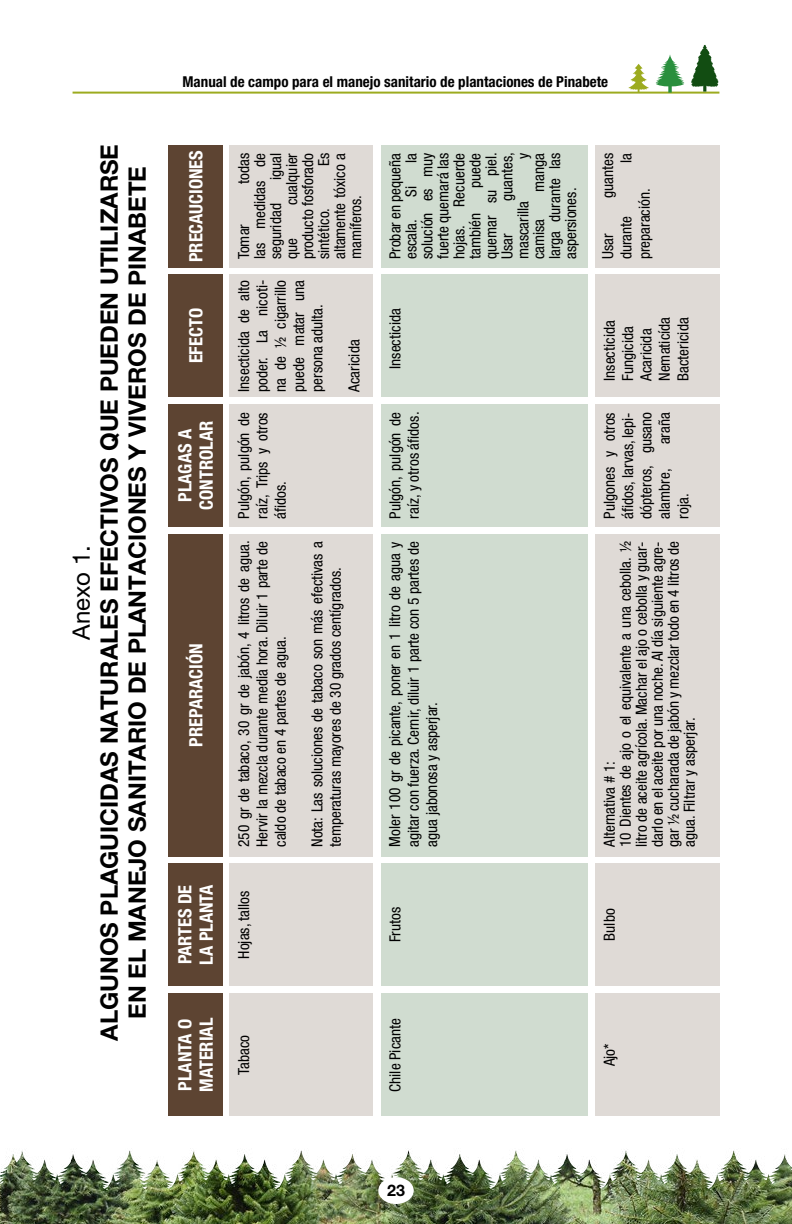
<style>
.page{position:relative;width:792px;height:1224px;background:#fff}
.page>*{position:absolute;margin:0;border:0;box-sizing:border-box;transform-origin:0 0}
.t1{font:700 24px/28px "Helvetica Neue LT Pro";color:#000;text-align:center}
.t2{font:24px "Helvetica Neue LT Pro";color:#000}
.t3{font:700 condensed 18.4px/21.4px "Helvetica Neue LT Pro";color:#fff}
.t4{font:700 16px "Helvetica Neue LT Pro";color:#000}
.t5{font:condensed 15.4px/16px "Helvetica Neue LT Pro";color:#000;text-align:justify}
.t6{font:700 condensed 15px "Helvetica Neue LT Pro";color:#000}
</style>
<div class="page">
<img style="left:0;top:1149px;width:792px;height:75px">
<hr style="left:73px;top:92px;width:646px;height:2px;background:#9cab1f">
<svg style="left:628px;top:64px;width:21px;height:28px"></svg>
<svg style="left:656px;top:55px;width:28px;height:38px"></svg>
<svg style="left:690px;top:45px;width:29px;height:47px"></svg>
<div style="left:378px;top:1177px;width:36px;height:27px;background:#fff;border-radius:50%"></div>
<div style="left:229px;top:993px;width:144px;height:123px;background:#dfdad6"></div>
<div style="left:381px;top:993px;width:207px;height:123px;background:#d0dcd0"></div>
<div style="left:595px;top:993px;width:125px;height:123px;background:#dfdad6"></div>
<div style="left:229px;top:863px;width:144px;height:123px;background:#dfdad6"></div>
<div style="left:381px;top:863px;width:207px;height:123px;background:#d0dcd0"></div>
<div style="left:595px;top:863px;width:125px;height:123px;background:#dfdad6"></div>
<div style="left:229px;top:404px;width:144px;height:123px;background:#dfdad6"></div>
<div style="left:381px;top:404px;width:207px;height:123px;background:#d0dcd0"></div>
<div style="left:595px;top:404px;width:125px;height:123px;background:#dfdad6"></div>
<div style="left:229px;top:274px;width:144px;height:123px;background:#dfdad6"></div>
<div style="left:381px;top:274px;width:207px;height:123px;background:#d0dcd0"></div>
<div style="left:595px;top:274px;width:125px;height:123px;background:#dfdad6"></div>
<div style="left:229px;top:145px;width:144px;height:123px;background:#dfdad6"></div>
<div style="left:381px;top:145px;width:207px;height:123px;background:#d0dcd0"></div>
<div style="left:595px;top:145px;width:125px;height:123px;background:#dfdad6"></div>
<div style="left:229px;top:534px;width:144px;height:322px;background:#dfdad6"></div>
<div style="left:381px;top:534px;width:207px;height:322px;background:#d0dcd0"></div>
<div style="left:595px;top:534px;width:125px;height:322px;background:#dfdad6"></div>
<div style="left:168px;top:993px;width:55px;height:123px;background:#5d4432"></div>
<div style="left:168px;top:863px;width:55px;height:123px;background:#5d4432"></div>
<div style="left:168px;top:404px;width:55px;height:123px;background:#5d4432"></div>
<div style="left:168px;top:274px;width:55px;height:123px;background:#5d4432"></div>
<div style="left:168px;top:145px;width:55px;height:123px;background:#5d4432"></div>
<div style="left:168px;top:534px;width:55px;height:322px;background:#5d4432"></div>
<h1 class="t2" style="left:67px;top:640px;width:96px;rotate:-90deg">Anexo 1.</h1>
<h1 class="t1" style="left:95px;top:1041px;width:898px;rotate:-90deg">ALGUNOS PLAGUICIDAS NATURALES EFECTIVOS QUE PUEDEN UTILIZARSE<br>EN EL MANEJO SANITARIO DE PLANTACIONES Y VIVEROS DE PINABETE</h1>
<p class="t6" style="left:183px;top:73px;width:427px">Manual de campo para el manejo sanitario de plantaciones de Pinabete</p>
<p class="t3" style="left:185px;top:262px;width:114px;rotate:-90deg">PRECAUCIONES</p>
<p class="t3" style="left:185px;top:363px;width:57px;rotate:-90deg">EFECTO</p>
<p class="t3" style="left:174px;top:510px;width:90px;text-align:center;rotate:-90deg">PLAGAS A<br>CONTROLAR</p>
<p class="t3" style="left:185px;top:747px;width:105px;rotate:-90deg">PREPARACIÓN</p>
<p class="t3" style="left:174px;top:965px;width:82px;rotate:-90deg">PARTES DE<br>LA PLANTA</p>
<p class="t3" style="left:174px;top:1092px;width:76px;rotate:-90deg">PLANTA O<br>MATERIAL</p>
<p class="t5" style="left:284px;top:259px;width:108px;text-indent:54px;rotate:-90deg">cualquier producto fosforado sintético.</p>
<p class="t5" style="left:403px;top:259px;width:108px;text-indent:96px;rotate:-90deg">la solución es muy fuerte quemará las hojas. Recuerde también</p>
<p class="t5" style="left:515px;top:159px;width:8px;rotate:-90deg">y</p>
<p class="t5" style="left:315px;top:259px;width:108px;text-indent:93px;rotate:-90deg">Es altamente tóxico a mamíferos.</p>
<p class="t5" style="left:387px;top:259px;width:108px;rotate:-90deg">Probar en pequeña escala.</p>
<p class="t5" style="left:531px;top:259px;width:108px;text-indent:67px;rotate:-90deg">manga larga durante las aspersiones.</p>
<p class="t5" style="left:236px;top:259px;width:108px;text-indent:75px;rotate:-90deg">todas las medidas de seguridad</p>
<p class="t5" style="left:467px;top:259px;width:108px;text-indent:71px;rotate:-90deg">puede quemar su piel.<br>Usar</p>
<p class="t5" style="left:499px;top:259px;width:108px;text-indent:58px;rotate:-90deg">guantes, mascarilla</p>
<p class="t5" style="left:268px;top:180px;width:29px;rotate:-90deg">igual</p>
<p class="t5" style="left:403px;top:197px;width:12px;rotate:-90deg">Si</p>
<p class="t5" style="left:531px;top:259px;width:42px;rotate:-90deg">camisa</p>
<p class="t5" style="left:236px;top:259px;width:37px;rotate:-90deg">Tomar</p>
<p class="t5" style="left:284px;top:259px;width:22px;rotate:-90deg">que</p>
<p class="t5" style="left:618px;top:163px;width:11px;rotate:-90deg">la</p>
<p class="t5" style="left:600px;top:198px;width:47px;rotate:-90deg">guantes</p>
<p class="t5" style="left:636px;top:259px;width:72px;rotate:-90deg">preparación.</p>
<p class="t5" style="left:618px;top:259px;width:45px;rotate:-90deg">durante</p>
<p class="t5" style="left:600px;top:259px;width:27px;rotate:-90deg">Usar</p>
<p class="t5" style="left:234px;top:392px;width:113px;line-height:18.4px;rotate:-90deg">Insecticida de alto poder. La nicoti&shy;na de ½ cigarrillo puede matar una persona adulta.</p>
<p class="t5" style="left:346px;top:392px;width:54px;rotate:-90deg">Acaricida</p>
<p class="t5" style="left:387px;top:369px;width:62px;rotate:-90deg">Insecticida</p>
<p class="t5" style="left:600px;top:381px;width:65px;line-height:18.4px;text-align:left;rotate:-90deg">Insecticida<br>Fungicida<br>Acaricida<br>Nematicída<br>Bactericida</p>
<p class="t5" style="left:656px;top:444px;width:34px;rotate:-90deg">araña</p>
<p class="t5" style="left:234px;top:519px;width:108px;line-height:18.4px;rotate:-90deg">Pulgón, pulgón de raíz, Trips y otros áfidos.</p>
<p class="t5" style="left:386px;top:519px;width:108px;line-height:18.4px;rotate:-90deg">Pulgón, pulgón de raíz, y otros áfidos.</p>
<p class="t5" style="left:600px;top:519px;width:108px;line-height:18.4px;rotate:-90deg">Pulgones y otros áfidos, larvas, lepi&shy;dópteros, gusano alambre,</p>
<p class="t5" style="left:675px;top:519px;width:26px;rotate:-90deg">roja.</p>
<p class="t5" style="left:234px;top:847px;width:308px;line-height:18.4px;rotate:-90deg">250 gr de tabaco, 30 gr de jabón, 4 litros de agua.<br>Hervir la mezcla durante media hora. Diluir 1 parte de caldo de tabaco en 4 partes de agua.</p>
<p class="t5" style="left:308px;top:847px;width:307px;line-height:18.4px;rotate:-90deg">Nota: Las soluciones de tabaco son más efectivas a temperaturas mayores de 30 grados centígrados.</p>
<p class="t5" style="left:386px;top:847px;width:307px;line-height:18.4px;rotate:-90deg">Moler 100 gr de picante, poner en 1 litro de agua y agitar con fuerza. Cernir, diluir 1 parte con 5 partes de agua jabonosa y asperjar.</p>
<p class="t5" style="left:601px;top:847px;width:307px;text-align:left;rotate:-90deg">Alternativa # 1:<br>10 Dientes de ajo o el equivalente a una cebolla. ½ litro de aceite agrícola. Machar el ajo o cebolla y guar&shy;darlo en el aceite por una noche. Al día siguiente agre&shy;gar ½ cucharada de jabón y mezclar todo en 4 litros de agua. Filtrar y asperjar.</p>
<p class="t5" style="left:236px;top:959px;width:70px;rotate:-90deg">Hojas, tallos</p>
<p class="t5" style="left:236px;top:1075px;width:41px;rotate:-90deg">Tabaco</p>
<p class="t5" style="left:387px;top:942px;width:37px;rotate:-90deg">Frutos</p>
<p class="t5" style="left:601px;top:941px;width:34px;rotate:-90deg">Bulbo</p>
<p class="t5" style="left:387px;top:1092px;width:75px;rotate:-90deg">Chile Picante</p>
<p class="t5" style="left:601px;top:1066px;width:24px;rotate:-90deg">Ajo*</p>
<p class="t4" style="left:387px;top:1180px;width:19px">23</p>
</div>
